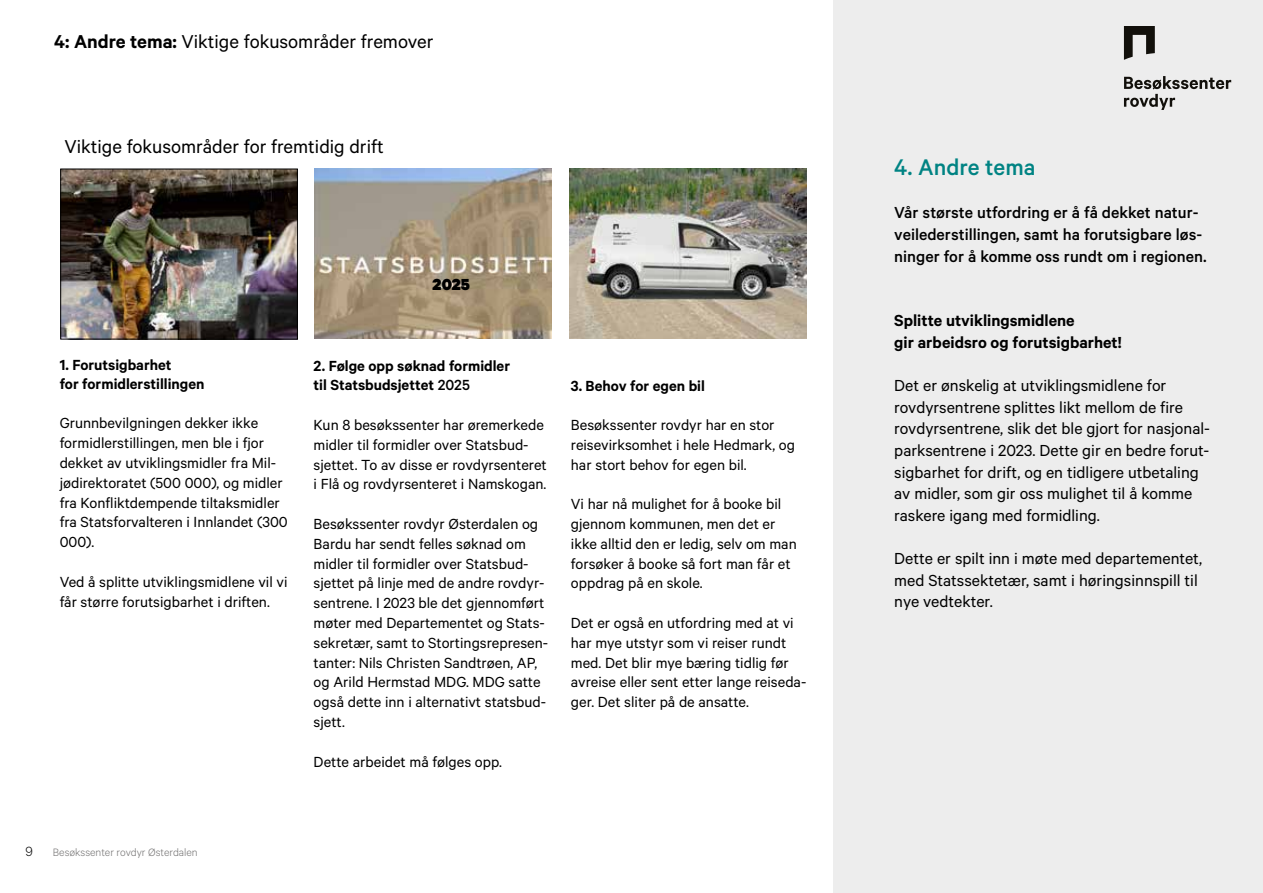
<style>
.page{position:relative;width:1263px;height:893px;background:#fff}
.page>*{position:absolute;margin:0;border:0;box-sizing:border-box;transform-origin:0 0}
.t1{font:500 25.5px "Calibre";color:#008383}
.t2{font:21px "Calibre";color:#000}
.t3{font:18px/21.6px "Calibre";color:#000}
.t4{font:500 18px/21.6px "Calibre";color:#000}
.t5{font:600 18px/21.6px "Calibre";color:#000}
.t6{font:900 18px "Calibre";color:#000}
.t7{font:16.5px/19.8px "Calibre";color:#000}
.t8{font:600 16.5px/19.5px "Calibre";color:#000}
.t9{font:300 15px "Calibre";color:#000}
.t10{font:300 12px "Calibre";color:#706f6f}
.s1{font-weight:600}
.s2{font-weight:500}
</style>
<div class="page">
<div style="left:833px;top:0;width:430px;height:893px;background:#ededed"></div>
<svg style="left:1124px;top:76px;width:107px;height:34px"></svg>
<svg style="left:1124px;top:27px;width:31px;height:33px"></svg>
<img style="left:62px;top:171px;width:234px;height:166px">
<div style="left:60px;top:169px;width:238px;height:170px;border:1px solid #000"></div>
<img style="left:570px;top:169px;width:236px;height:170px">
<img style="left:315px;top:169px;width:237px;height:170px">
<p class="t2" style="left:54px;top:29px;width:381px"><span class="s1">4: Andre tema:</span> Viktige fokusområder fremover</p>
<p class="t2" style="left:64px;top:134px;width:321px">Viktige fokusområder for fremtidig drift</p>
<p class="t6" style="left:433px;top:273px;width:39px">2025</p>
<p class="t8" style="left:60px;top:354px;width:146px">1. Forutsigbarhet<br>for formidlerstillingen</p>
<p class="t7" style="left:60px;top:413px;width:230px">Grunnbevilgningen dekker ikke formidlerstillingen, men ble i fjor dekket av utviklingsmidler fra Mil&shy;jødirektoratet (500 000), og midler fra Konfliktdempende tiltaksmidler fra Statsforvalteren i Innlandet (300<br>000).</p>
<p class="t7" style="left:60px;top:571px;width:229px">Ved å splitte utviklingsmidlene vil vi får større forutsigbarhet i driften.</p>
<p class="t8" style="left:314px;top:355px;width:198px">2. Følge opp søknad formidler til Statsbudsjettet <span class="s2">2025</span></p>
<p class="t7" style="left:314px;top:414px;width:235px">Kun 8 besøkssenter har øremerkede midler til formidler over Statsbud&shy;sjettet. To av disse er rovdyrsenteret i Flå og rovdyrsenteret i Namskogan.</p>
<p class="t7" style="left:314px;top:513px;width:236px">Besøkssenter rovdyr Østerdalen og Bardu har sendt felles søknad om midler til formidler over Statsbud&shy;sjettet på linje med de andre rovdyr&shy;sentrene. I 2023 ble det gjennomført møter med Departementet og Stats&shy;sekretær, samt to Stortingsrepresen&shy;tanter: Nils Christen Sandtrøen, AP, og Arild Hermstad MDG. MDG satte også dette inn i alternativt statsbud&shy;sjett.</p>
<p class="t7" style="left:314px;top:751px;width:190px">Dette arbeidet må følges opp.</p>
<p class="t8" style="left:571px;top:375px;width:135px">3. Behov for egen bil</p>
<p class="t7" style="left:571px;top:414px;width:226px">Besøkssenter rovdyr har en stor reisevirksomhet i hele Hedmark, og har stort behov for egen bil.</p>
<p class="t7" style="left:571px;top:493px;width:227px">Vi har nå mulighet for å booke bil gjennom kommunen, men det er ikke alltid den er ledig, selv om man forsøker å booke så fort man får et oppdrag på en skole.</p>
<p class="t7" style="left:571px;top:612px;width:237px">Det er også en utfordring med at vi har mye utstyr som vi reiser rundt med. Det blir mye bæring tidlig før avreise eller sent etter lange reiseda&shy;ger. Det sliter på de ansatte.</p>
<p class="t9" style="left:26px;top:843px;width:9px">9</p>
<p class="t10" style="left:53px;top:846px;width:146px">Besøkssenter rovdyr Østerdalen</p>
<h1 class="t1" style="left:894px;top:152px;width:143px">4. Andre tema</h1>
<p class="t4" style="left:894px;top:201px;width:314px">Vår største utfordring er å få dekket natur&shy;veilederstillingen, samt ha forutsigbare løs&shy;ninger for å komme oss rundt om i regionen.</p>
<p class="t5" style="left:894px;top:309px;width:229px">Splitte utviklingsmidlene<br>gir arbeidsro og forutsigbarhet!</p>
<p class="t3" style="left:894px;top:374px;width:317px">Det er ønskelig at utviklingsmidlene for rovdyrsentrene splittes likt mellom de fire rovdyrsentrene, slik det ble gjort for nasjonal&shy;parksentrene i 2023. Dette gir en bedre forut&shy;sigbarhet for drift, og en tidligere utbetaling av midler, som gir oss mulighet til å komme raskere igang med formidling.</p>
<p class="t3" style="left:894px;top:547px;width:309px">Dette er spilt inn i møte med departementet, med Statssektetær, samt i høringsinnspill til nye vedtekter.</p>
</div>
